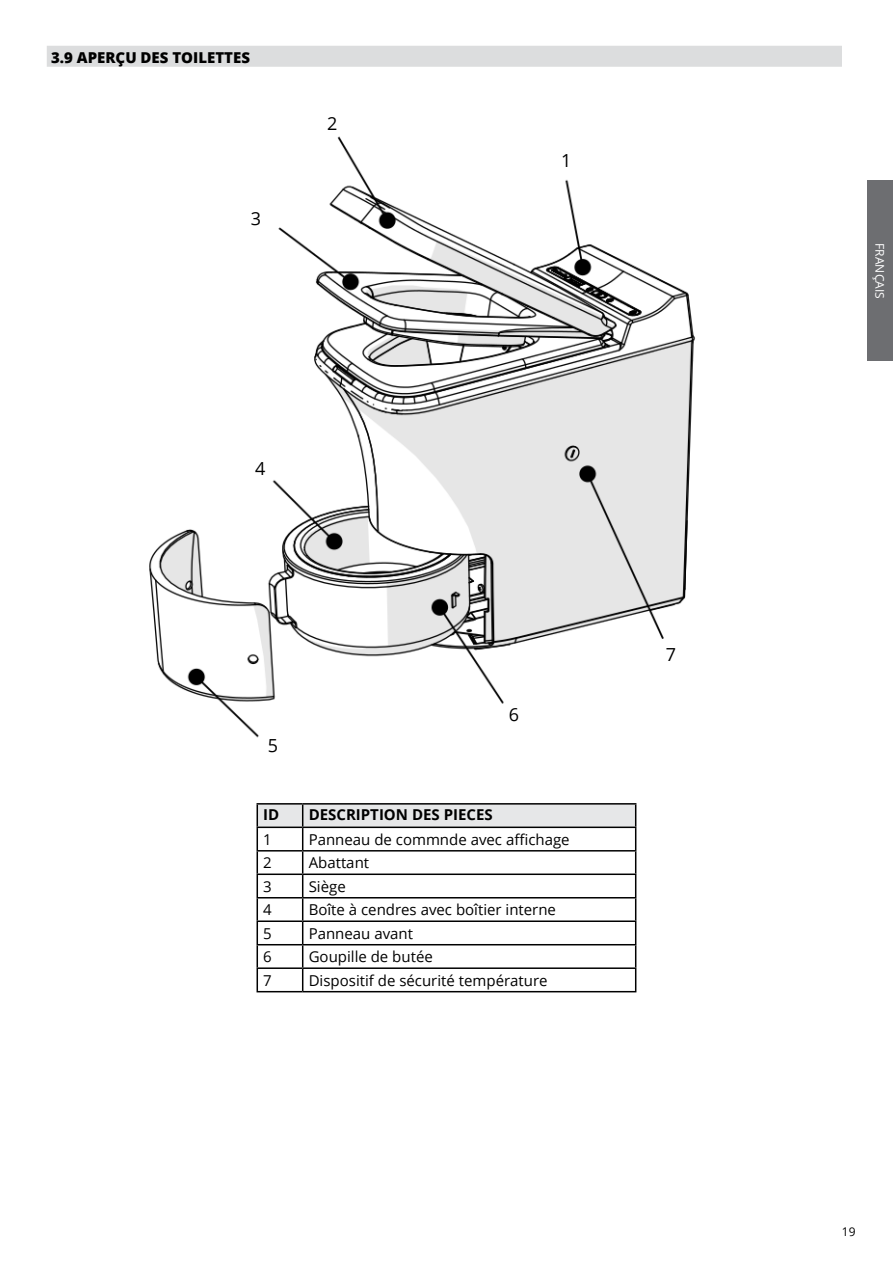
<style>
.page{position:relative;width:893px;height:1263px;background:#fff}
.page>*{position:absolute;margin:0;border:0;box-sizing:border-box;transform-origin:0 0}
.t1{font:18px "Open Sans";color:#000}
.t2{font:15px "Open Sans";color:#000}
.t3{font:700 15px "Open Sans";color:#000}
.t4{font:800 15px "Open Sans";color:#000}
.t5{font:12px "Open Sans";color:#fff}
.t6{font:12px "Open Sans";color:#000}
</style>
<div class="page">
<div style="left:867px;top:181px;width:26px;height:180px;background:#6d6e71"></div>
<div style="left:47px;top:46px;width:795px;height:21px;background:#dcddde"></div>
<hr style="left:257px;top:803px;width:46px;height:1px;background:#000">
<hr style="left:303px;top:803px;width:333px;height:1px;background:#000">
<svg style="left:257px;top:804px;width:379px;height:187px"></svg>
<hr style="left:257px;top:991px;width:46px;height:1px;background:#000">
<hr style="left:303px;top:991px;width:333px;height:1px;background:#000">
<img style="left:149px;top:136px;width:546px;height:602px">
<div style="left:442px;top:145px;width:308px;height:32px;background:#fff"></div>
<div style="left:269px;top:119px;width:65px;height:33px;background:#fff"></div>
<div style="left:210px;top:210px;width:65px;height:33px;background:#fff"></div>
<div style="left:61px;top:446px;width:288px;height:33px;background:#fff"></div>
<div style="left:261px;top:725px;width:143px;height:33px;background:#fff"></div>
<div style="left:509px;top:692px;width:143px;height:33px;background:#fff"></div>
<div style="left:587px;top:643px;width:246px;height:33px;background:#fff"></div>
<p class="t4" style="left:51px;top:46px;width:200px">3.9 APERÇU DES TOILETTES</p>
<p class="t1" style="left:251px;top:206px;width:12px">3</p>
<p class="t1" style="left:327px;top:112px;width:12px">2</p>
<p class="t1" style="left:255px;top:456px;width:12px">4</p>
<p class="t1" style="left:268px;top:733px;width:12px">5</p>
<p class="t1" style="left:561px;top:149px;width:12px">1</p>
<p class="t1" style="left:509px;top:702px;width:12px">6</p>
<p class="t3" style="left:263px;top:804px;width:18px">ID</p>
<p class="t3" style="left:309px;top:804px;width:185px">DESCRIPTION DES PIECES</p>
<p class="t2" style="left:263px;top:829px;width:10px">1</p>
<p class="t2" style="left:309px;top:829px;width:262px">Panneau de commnde avec affichage</p>
<p class="t2" style="left:263px;top:852px;width:10px">2</p>
<p class="t2" style="left:309px;top:852px;width:62px">Abattant</p>
<p class="t2" style="left:263px;top:876px;width:10px">3</p>
<p class="t2" style="left:309px;top:876px;width:39px">Siège</p>
<p class="t2" style="left:263px;top:899px;width:10px">4</p>
<p class="t2" style="left:309px;top:899px;width:249px">Boîte à cendres avec boîtier interne</p>
<p class="t2" style="left:263px;top:923px;width:10px">5</p>
<p class="t2" style="left:309px;top:923px;width:106px">Panneau avant</p>
<p class="t2" style="left:263px;top:946px;width:10px">6</p>
<p class="t2" style="left:309px;top:946px;width:126px">Goupille de butée</p>
<p class="t2" style="left:263px;top:970px;width:10px">7</p>
<p class="t2" style="left:309px;top:970px;width:240px">Dispositif de sécurité température</p>
<p class="t1" style="left:666px;top:642px;width:12px">7</p>
<p class="t5" style="left:888px;top:243px;width:57px;rotate:90deg">FRANÇAIS</p>
<p class="t6" style="left:842px;top:1223px;width:15px">19</p>
</div>
